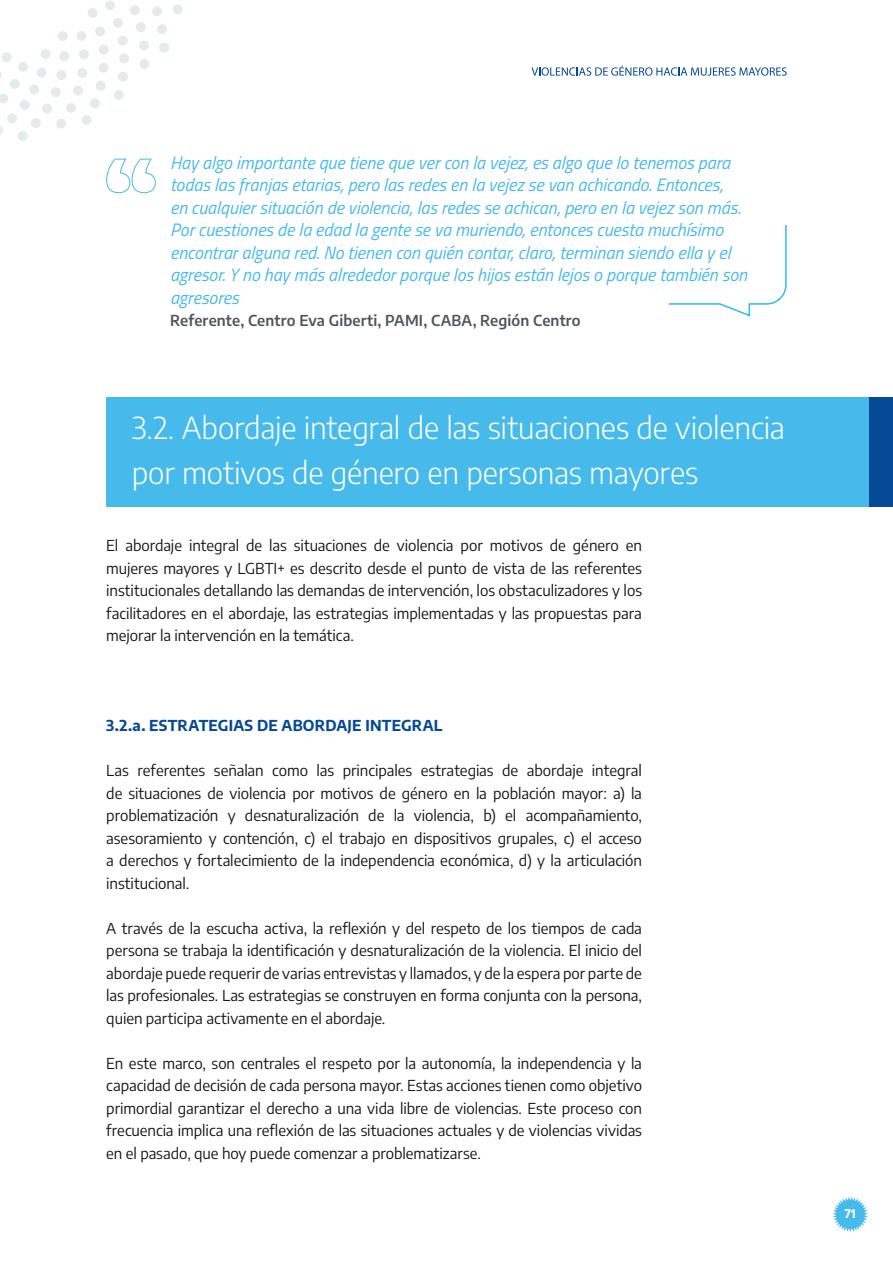
<style>
.page{position:relative;width:893px;height:1263px;background:#fff}
.page>*{position:absolute;margin:0;border:0;box-sizing:border-box;transform-origin:0 0}
.t1{font:300 30px/45px "Encode Sans";letter-spacing:-.005em;color:#fff}
.t2{font:italic 18px/22.5px "Titillium Web";letter-spacing:-.005em;color:#47baec}
.t3{font:15px/22.5px "Encode Sans";letter-spacing:-.005em;color:#161816;text-align:justify}
.t4{font:600 15px "Encode Sans";letter-spacing:.01em;color:#50555d}
.t5{font:700 15px "Encode Sans";letter-spacing:.015em;color:#054a96}
.t6{font:700 12px "Encode Sans";color:#fff}
</style>
<div class="page">
<svg style="left:833px;top:1197px;width:35px;height:35px"></svg>
<div style="left:173px;top:4px;width:10px;height:10px;background:#e3ebed;border-radius:50%"></div>
<div style="left:152px;top:6px;width:10px;height:10px;background:#e3ebed;border-radius:50%"></div>
<div style="left:157px;top:24px;width:10px;height:10px;background:#e3ebed;border-radius:50%"></div>
<div style="left:159px;top:43px;width:10px;height:10px;background:#e3ebed;border-radius:50%"></div>
<div style="left:139px;top:40px;width:10px;height:10px;background:#e3ebed;border-radius:50%"></div>
<div style="left:136px;top:22px;width:10px;height:10px;background:#e3ebed;border-radius:50%"></div>
<div style="left:130px;top:5px;width:10px;height:10px;background:#e3ebed;border-radius:50%"></div>
<div style="left:105px;top:0;width:10px;height:10px;background:#e3ebed;border-radius:50%"></div>
<div style="left:113px;top:18px;width:10px;height:10px;background:#e3ebed;border-radius:50%"></div>
<div style="left:88px;top:8px;width:10px;height:10px;background:#e3ebed;border-radius:50%"></div>
<div style="left:118px;top:36px;width:10px;height:10px;background:#e3ebed;border-radius:50%"></div>
<div style="left:95px;top:26px;width:10px;height:10px;background:#e3ebed;border-radius:50%"></div>
<div style="left:99px;top:45px;width:10px;height:10px;background:#e3ebed;border-radius:50%"></div>
<div style="left:119px;top:53px;width:10px;height:10px;background:#e3ebed;border-radius:50%"></div>
<div style="left:139px;top:59px;width:10px;height:10px;background:#e3ebed;border-radius:50%"></div>
<div style="left:118px;top:72px;width:10px;height:10px;background:#e3ebed;border-radius:50%"></div>
<div style="left:99px;top:63px;width:9px;height:10px;background:#e3ebed;border-radius:50%"></div>
<div style="left:79px;top:49px;width:10px;height:10px;background:#e3ebed;border-radius:50%"></div>
<div style="left:76px;top:31px;width:10px;height:10px;background:#e3ebed;border-radius:50%"></div>
<div style="left:58px;top:31px;width:10px;height:10px;background:#e3ebed;border-radius:50%"></div>
<div style="left:77px;top:68px;width:10px;height:10px;background:#e3ebed;border-radius:50%"></div>
<div style="left:96px;top:81px;width:10px;height:10px;background:#e3ebed;border-radius:50%"></div>
<div style="left:114px;top:90px;width:10px;height:10px;background:#e3ebed;border-radius:50%"></div>
<div style="left:90px;top:98px;width:10px;height:10px;background:#e3ebed;border-radius:50%"></div>
<div style="left:82px;top:115px;width:10px;height:10px;background:#e3ebed;border-radius:50%"></div>
<div style="left:66px;top:103px;width:10px;height:10px;background:#e3ebed;border-radius:50%"></div>
<div style="left:73px;top:86px;width:10px;height:10px;background:#e3ebed;border-radius:50%"></div>
<div style="left:57px;top:70px;width:9px;height:10px;background:#e3ebed;border-radius:50%"></div>
<div style="left:59px;top:51px;width:10px;height:10px;background:#e3ebed;border-radius:50%"></div>
<div style="left:41px;top:49px;width:9px;height:10px;background:#e3ebed;border-radius:50%"></div>
<div style="left:18px;top:62px;width:10px;height:10px;background:#e3ebed;border-radius:50%"></div>
<div style="left:2px;top:52px;width:10px;height:10px;background:#e3ebed;border-radius:50%"></div>
<div style="left:10px;top:79px;width:10px;height:10px;background:#e3ebed;border-radius:50%"></div>
<svg style="left:0;top:94px;width:8px;height:9px"></svg>
<div style="left:20px;top:100px;width:10px;height:10px;background:#e3ebed;border-radius:50%"></div>
<div style="left:7px;top:114px;width:10px;height:9px;background:#e3ebed;border-radius:50%"></div>
<div style="left:18px;top:131px;width:10px;height:10px;background:#e3ebed;border-radius:50%"></div>
<svg style="left:0;top:126px;width:3px;height:9px"></svg>
<div style="left:37px;top:68px;width:9px;height:10px;background:#e3ebed;border-radius:50%"></div>
<div style="left:51px;top:87px;width:10px;height:10px;background:#e3ebed;border-radius:50%"></div>
<div style="left:29px;top:85px;width:10px;height:9px;background:#e3ebed;border-radius:50%"></div>
<div style="left:42px;top:104px;width:10px;height:9px;background:#e3ebed;border-radius:50%"></div>
<div style="left:56px;top:119px;width:10px;height:9px;background:#e3ebed;border-radius:50%"></div>
<div style="left:31px;top:118px;width:10px;height:10px;background:#e3ebed;border-radius:50%"></div>
<svg style="left:531px;top:66px;width:256px;height:10px"></svg>
<svg style="left:106px;top:158px;width:50px;height:35px"></svg>
<svg style="left:668px;top:225px;width:119px;height:92px"></svg>
<div style="left:106px;top:397px;width:764px;height:109px;background:#47baec"></div>
<div style="left:870px;top:397px;width:23px;height:109px;background:#054a96"></div>
<p class="t2" style="left:170px;top:150px;width:579px">Hay algo importante que tiene que ver con la vejez, es algo que lo tenemos para todas las franjas etarias, pero las redes en la vejez se van achicando. Entonces,<br>en cualquier situación de violencia, las redes se achican, pero en la vejez son más.<br>Por cuestiones de la edad la gente se va muriendo, entonces cuesta muchísimo encontrar alguna red. No tienen con quién contar, claro, terminan siendo ella y el agresor. Y no hay más alrededor porque los hijos están lejos o porque también son agresores</p>
<p class="t4" style="left:170px;top:310px;width:412px">Referente, Centro Eva Giberti, PAMI, CABA, Región Centro</p>
<h1 class="t1" style="left:132px;top:404px;width:655px">3.2. Abordaje integral de las situaciones de violencia por motivos de género en personas mayores</h1>
<p class="t3" style="left:106px;top:534px;width:537px">El abordaje integral de las situaciones de violencia por motivos de género en mujeres mayores y LGBTI+ es descrito desde el punto de vista de las referentes institucionales detallando las demandas de intervención, los obstaculizadores y los facilitadores en el abordaje, las estrategias implementadas y las propuestas para mejorar la intervención en la temática.</p>
<p class="t5" style="left:106px;top:714px;width:338px">3.2.a. ESTRATEGIAS DE ABORDAJE INTEGRAL</p>
<p class="t3" style="left:106px;top:759px;width:537px">Las referentes señalan como las principales estrategias de abordaje integral de situaciones de violencia por motivos de género en la población mayor: a) la problematización y desnaturalización de la violencia, b) el acompañamiento, asesoramiento y contención, c) el trabajo en dispositivos grupales, c) el acceso a derechos y fortalecimiento de la independencia económica, d) y la articulación institucional.</p>
<p class="t3" style="left:106px;top:916px;width:537px">A través de la escucha activa, la reflexión y del respeto de los tiempos de cada persona se trabaja la identificación y desnaturalización de la violencia. El inicio del abordaje puede requerir de varias entrevistas y llamados, y de la espera por parte de las profesionales. Las estrategias se construyen en forma conjunta con la persona, quien participa activamente en el abordaje.</p>
<p class="t3" style="left:106px;top:1051px;width:537px">En este marco, son centrales el respeto por la autonomía, la independencia y la capacidad de decisión de cada persona mayor. Estas acciones tienen como objetivo primordial garantizar el derecho a una vida libre de violencias. Este proceso con frecuencia implica una reflexión de las situaciones actuales y de violencias vividas en el pasado, que hoy puede comenzar a problematizarse.</p>
<p class="t6" style="left:845px;top:1204px;width:13px">71</p>
</div>
